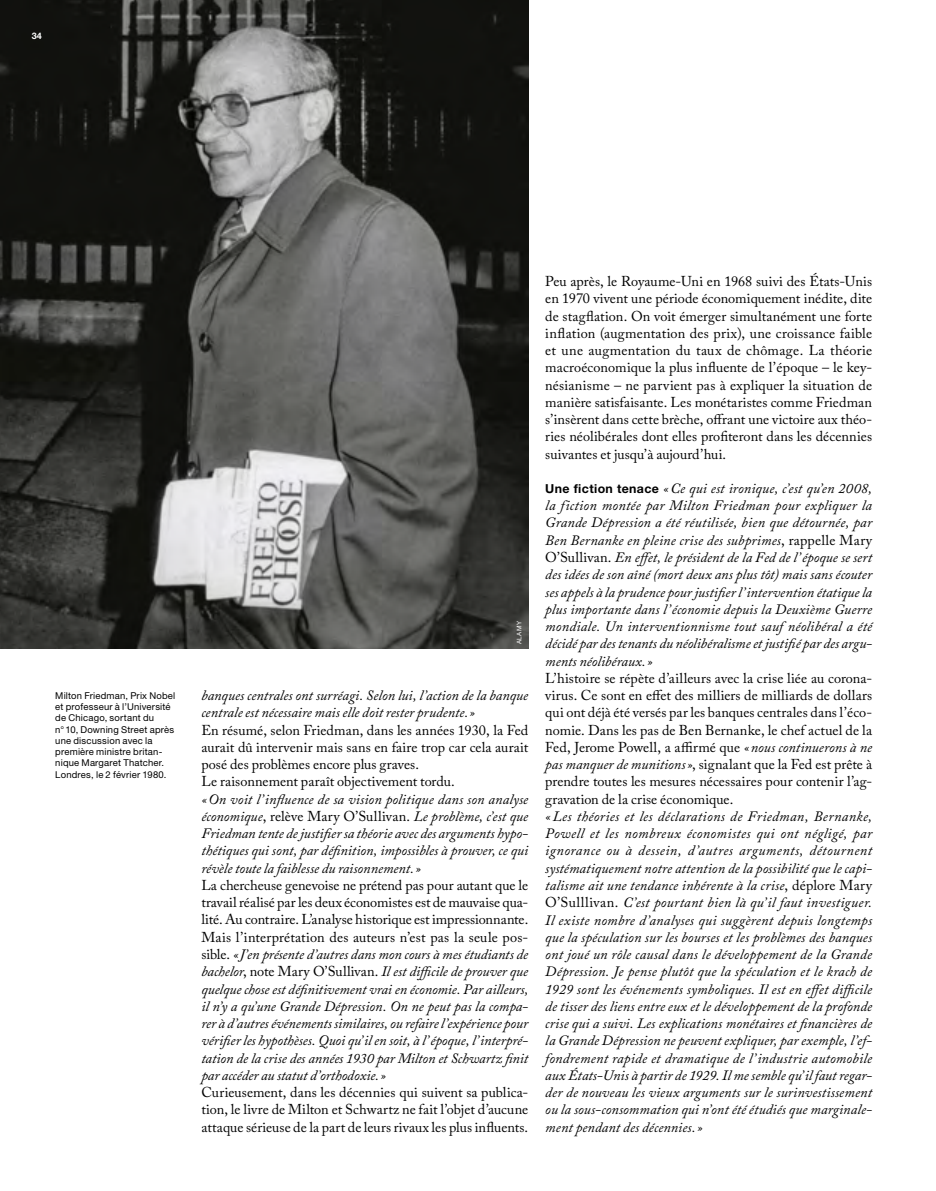
<style>
.page{position:relative;width:936px;height:1191px;background:#fff}
.page>*{position:absolute;margin:0;border:0;box-sizing:border-box;transform-origin:0 0}
.t1{font:italic 14.25px/17.2px "Adobe Caslon Pro";color:#000;text-align:justify}
.t2{font:14.25px/17.2px "Adobe Caslon Pro";color:#000;text-align:justify}
.t3{font:9.45px/11.2px "Helvetica Neue";letter-spacing:.02em;color:#000}
.t4{font:700 9px "Helvetica Neue";color:#fff}
.t5{font:6.3px "Helvetica Neue";color:#fff}
.s1{font-style:normal}
.s2{font-family:"Helvetica Neue";font-weight:700;font-style:normal;font-size:12.3px}
.s3{font-style:italic}
</style>
<div class="page">
<img style="left:0;top:0;width:528px;height:648px">
<p class="t4" style="left:32px;top:30px;width:12px">34</p>
<p class="t3" style="left:55px;top:689px;width:121px">Milton Friedman, Prix Nobel et professeur à l’Université de Chicago, sortant du n°10, Downing Street après une discussion avec la première ministre britan&shy;nique Margaret Thatcher.<br>Londres, le 2 février 1980.</p>
<p class="t5" style="left:514px;top:644px;width:24px;rotate:-90deg">ALAMY</p>
<p class="t1" style="left:201px;top:686px;width:328px">banques centrales ont surréagi. Selon lui, l’action de la banque centrale est nécessaire mais elle doit rester prudente.»</p>
<p class="t2" style="left:201px;top:721px;width:328px;text-align:left">En résumé, selon Friedman, dans les années 1930, la Fed aurait dû intervenir mais sans en faire trop car cela aurait posé des problèmes encore plus graves.<br>Le raisonnement paraît objectivement tordu.</p>
<p class="t1" style="left:201px;top:790px;width:328px">«On voit l’influence de sa vision politique dans son analyse économique<span class="s1">, relève Mary O’Sullivan.</span> Le problème, c’est que Friedman tente de justifier sa théorie avec des arguments hypo&shy;thétiques qui sont, par définition, impossibles à prouver, ce qui révèle toute la faiblesse du raisonnement.»</p>
<p class="t1" style="left:201px;top:876px;width:328px"><span class="s1">La chercheuse genevoise ne prétend pas pour autant que le travail réalisé par les deux économistes est de mauvaise qua&shy;lité. Au contraire. L’analyse historique est impressionnante.<br>Mais l’interprétation des auteurs n’est pas la seule pos&shy;sible.</span> «J’en présente d’autres dans mon cours à mes étudiants de bachelor<span class="s1">, note Mary O’Sullivan.</span> Il est difficile de prouver que quelque chose est définitivement vrai en économie. Par ailleurs, il n’y a qu’une Grande Dépression. On ne peut pas la compa&shy;rer à d’autres événements similaires, ou refaire l’expérience pour vérifier les hypothèses. Quoi qu’il en soit, à l’époque, l’interpré&shy;tation de la crise des années 1930 par Milton et Schwartz finit par accéder au statut d’orthodoxie.»</p>
<p class="t2" style="left:201px;top:1083px;width:328px">Curieusement, dans les décennies qui suivent sa publica&shy;tion, le livre de Milton et Schwartz ne fait l’objet d’aucune attaque sérieuse de la part de leurs rivaux les plus influents.</p>
<p class="t2" style="left:545px;top:272px;width:328px">Peu après, le Royaume-Uni en 1968 suivi des États-Unis en 1970 vivent une période économiquement inédite, dite de stagflation. On voit émerger simultanément une forte inflation (augmentation des prix), une croissance faible et une augmentation du taux de chômage. La théorie macroéconomique la plus influente de l’époque – le key&shy;nésianisme – ne parvient pas à expliquer la situation de manière satisfaisante. Les monétaristes comme Friedman s’insèrent dans cette brèche, offrant une victoire aux théo&shy;ries néolibérales dont elles profiteront dans les décennies suivantes et jusqu’à aujourd’hui.</p>
<p class="t1" style="left:545px;top:479px;width:328px"><span class="s2">Une fiction tenace</span> «Ce qui est ironique, c’est qu’en 2008, la fiction montée par Milton Friedman pour expliquer la Grande Dépression a été réutilisée, bien que détournée, par Ben Bernanke en pleine crise des subprimes<span class="s1">, rappelle Mary O’Sullivan.</span> En effet, le président de la Fed de l’époque se sert des idées de son aîné (mort deux ans plus tôt) mais sans écouter ses appels à la prudence pour justifier l’intervention étatique la plus importante dans l’économie depuis la Deuxième Guerre mondiale. Un interventionnisme tout sauf néolibéral a été décidé par des tenants du néolibéralisme et justifié par des argu&shy;ments néolibéraux.»</p>
<p class="t2" style="left:545px;top:669px;width:328px">L’histoire se répète d’ailleurs avec la crise liée au corona&shy;virus. Ce sont en effet des milliers de milliards de dollars qui ont déjà été versés par les banques centrales dans l’éco&shy;nomie. Dans les pas de Ben Bernanke, le chef actuel de la Fed, Jerome Powell, a affirmé que <span class="s3">«nous continuerons à ne pas manquer de munitions»</span>, signalant que la Fed est prête à prendre toutes les mesures nécessaires pour contenir l’ag&shy;gravation de la crise économique.</p>
<p class="t1" style="left:545px;top:807px;width:328px">« Les théories et les déclarations de Friedman, Bernanke, Powell et les nombreux économistes qui ont négligé, par ignorance ou à dessein, d’autres arguments, détournent systématiquement notre attention de la possibilité que le capi&shy;talisme ait une tendance inhérente à la crise<span class="s1">, déplore Mary O’Sulllivan.</span> C’est pourtant bien là qu’il faut investiguer.<br>Il existe nombre d’analyses qui suggèrent depuis longtemps que la spéculation sur les bourses et les problèmes des banques ont joué un rôle causal dans le développement de la Grande Dépression. Je pense plutôt que la spéculation et le krach de 1929 sont les événements symboliques. Il est en effet difficile de tisser des liens entre eux et le développement de la profonde crise qui a suivi. Les explications monétaires et financières de la Grande Dépression ne peuvent expliquer, par exemple, l’ef&shy;fondrement rapide et dramatique de l’industrie automobile aux États-Unis à partir de 1929. Il me semble qu’il faut regar&shy;der de nouveau les vieux arguments sur le surinvestissement ou la sous-consommation qui n’ont été étudiés que marginale&shy;ment pendant des décennies.»</p>
</div>
